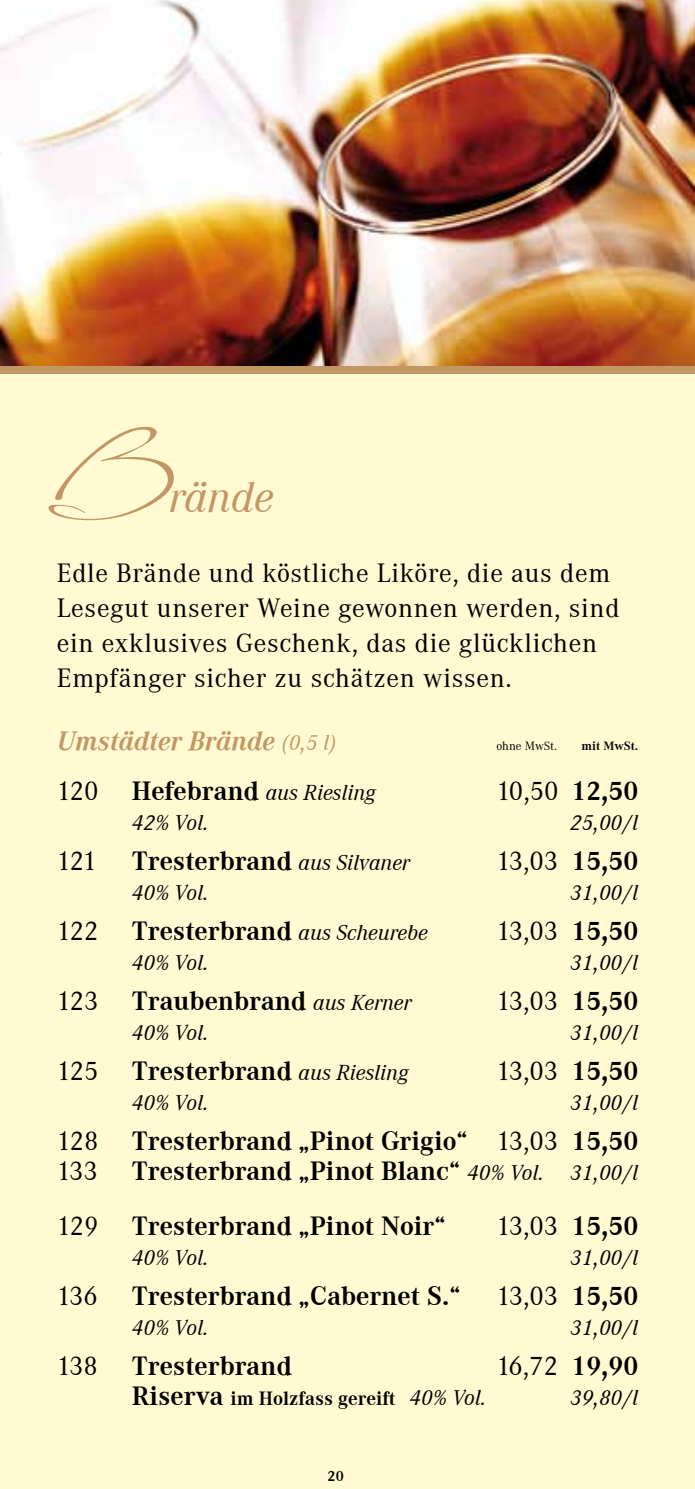
<style>
.page{position:relative;width:695px;height:1489px;background:#fff}
.page>*{position:absolute;margin:0;border:0;box-sizing:border-box;transform-origin:0 0}
.t1{font:120px "Miss Le Gatees";color:#c39666;scale:1.5 1}
.t2{font:45px "Corpo A Italic";color:#c39666}
.t3{font:27.5px/30px "Corpo A Bold";color:#000}
.t4{font:27.5px/35px "Corporate A";letter-spacing:.025em;color:#000}
.t5{font:italic 27.5px "Corpo A Bold";color:#c39666}
.t6{font:22.5px "Corpo A Italic";color:#000}
.t7{font:20px "Corpo A Bold";color:#000}
.t8{font:15px "Corpo A Bold";color:#000}
.t9{font:12.5px "Corporate A";color:#000}
.t10{font:12.5px "Corpo A Bold";color:#000}
.s1{font-family:"Corpo A Italic";font-style:normal;font-size:22.5px}
.s2{font-family:"Corporate A";font-size:27.5px}
.s3{font-family:"Corpo A Bold";font-size:27.5px}
.s4{font-family:"Corpo A Bold"}
.s5{font-family:"Corpo A Italic";font-size:22.5px}
.s6{font-family:"Corporate A"}
.s7{font-size:27.5px}
</style>
<div class="page">
<div style="left:0;top:0;width:694px;height:1488px;background:#fffad1"></div>
<img style="left:0;top:0;width:694px;height:366px">
<div style="left:0;top:366px;width:694px;height:7px;background:#c39666"></div>
<h1 class="t1" style="left:57px;top:400px;width:76px">B</h1>
<h2 class="t2" style="left:169px;top:472px;width:106px">rände</h2>
<p class="t4" style="left:57px;top:556px;width:564px">Edle Brände und köstliche Liköre, die aus dem Lesegut unserer Weine gewonnen werden, sind ein exklusives Geschenk, das die glücklichen Empfänger sicher zu schätzen wissen.</p>
<p class="t5" style="left:57px;top:725px;width:281px">Umstädter Brände <span class="s1">(0,5 l)</span></p>
<p class="t9" style="left:496px;top:739px;width:62px">ohne MwSt.</p>
<p class="t10" style="left:581px;top:738px;width:58px">mit MwSt.</p>
<p class="t6" style="left:57px;top:779px;width:320px"><span class="s2">120</span> <span class="s3">Hefebrand</span> aus Riesling</p>
<p class="t4" style="left:496px;top:774px;width:143px">10,50 <span class="s4">12,50</span></p>
<p class="t6" style="left:132px;top:809px;width:79px">42% Vol.</p>
<p class="t6" style="left:570px;top:809px;width:70px">25,00/l</p>
<p class="t4" style="left:57px;top:844px;width:42px">121</p>
<p class="t3" style="left:132px;top:846px;width:279px">Tresterbrand <span class="s5">aus Silvaner</span></p>
<p class="t4" style="left:496px;top:844px;width:143px">13,03 <span class="s4">15,50</span></p>
<p class="t6" style="left:132px;top:879px;width:79px">40% Vol.</p>
<p class="t6" style="left:570px;top:879px;width:70px">31,00/l</p>
<p class="t3" style="left:57px;top:916px;width:372px"><span class="s6">122</span> Tresterbrand <span class="s5">aus Scheurebe</span></p>
<p class="t4" style="left:496px;top:914px;width:143px">13,03 <span class="s4">15,50</span></p>
<p class="t6" style="left:132px;top:949px;width:79px">40% Vol.</p>
<p class="t6" style="left:570px;top:949px;width:70px">31,00/l</p>
<p class="t3" style="left:57px;top:986px;width:356px"><span class="s6">123</span> Traubenbrand <span class="s5">aus Kerner</span></p>
<p class="t4" style="left:496px;top:984px;width:143px">13,03 <span class="s4">15,50</span></p>
<p class="t6" style="left:132px;top:1019px;width:79px">40% Vol.</p>
<p class="t6" style="left:570px;top:1019px;width:70px">31,00/l</p>
<p class="t3" style="left:57px;top:1056px;width:353px"><span class="s6">125</span> Tresterbrand <span class="s5">aus Riesling</span></p>
<p class="t4" style="left:496px;top:1054px;width:143px">13,03 <span class="s4">15,50</span></p>
<p class="t6" style="left:132px;top:1089px;width:79px">40% Vol.</p>
<p class="t6" style="left:570px;top:1089px;width:70px">31,00/l</p>
<p class="t3" style="left:57px;top:1126px;width:583px"><span class="s6">128</span> Tresterbrand „Pinot Grigio“ <span class="s6">13,03</span> 15,50<br><span class="s6">133</span> Tresterbrand „Pinot Blanc“ <span class="s5">40% Vol. 31,00/l</span></p>
<p class="t3" style="left:57px;top:1211px;width:390px"><span class="s6">129</span> Tresterbrand „Pinot Noir“</p>
<p class="t4" style="left:496px;top:1209px;width:143px">13,03 <span class="s4">15,50</span></p>
<p class="t6" style="left:132px;top:1244px;width:79px">40% Vol.</p>
<p class="t6" style="left:570px;top:1244px;width:70px">31,00/l</p>
<p class="t3" style="left:57px;top:1281px;width:405px"><span class="s6">136</span> Tresterbrand „Cabernet S.“</p>
<p class="t4" style="left:496px;top:1279px;width:143px">13,03 <span class="s4">15,50</span></p>
<p class="t6" style="left:132px;top:1314px;width:79px">40% Vol.</p>
<p class="t6" style="left:570px;top:1314px;width:70px">31,00/l</p>
<p class="t3" style="left:57px;top:1351px;width:236px"><span class="s6">138</span> Tresterbrand</p>
<p class="t4" style="left:496px;top:1349px;width:143px">16,72 <span class="s4">19,90</span></p>
<p class="t7" style="left:132px;top:1387px;width:356px"><span class="s7">Riserva</span> im Holzfass gereift <span class="s5">40% Vol.</span></p>
<p class="t6" style="left:570px;top:1384px;width:70px">39,80/l</p>
<p class="t8" style="left:327px;top:1467px;width:18px">20</p>
</div>
